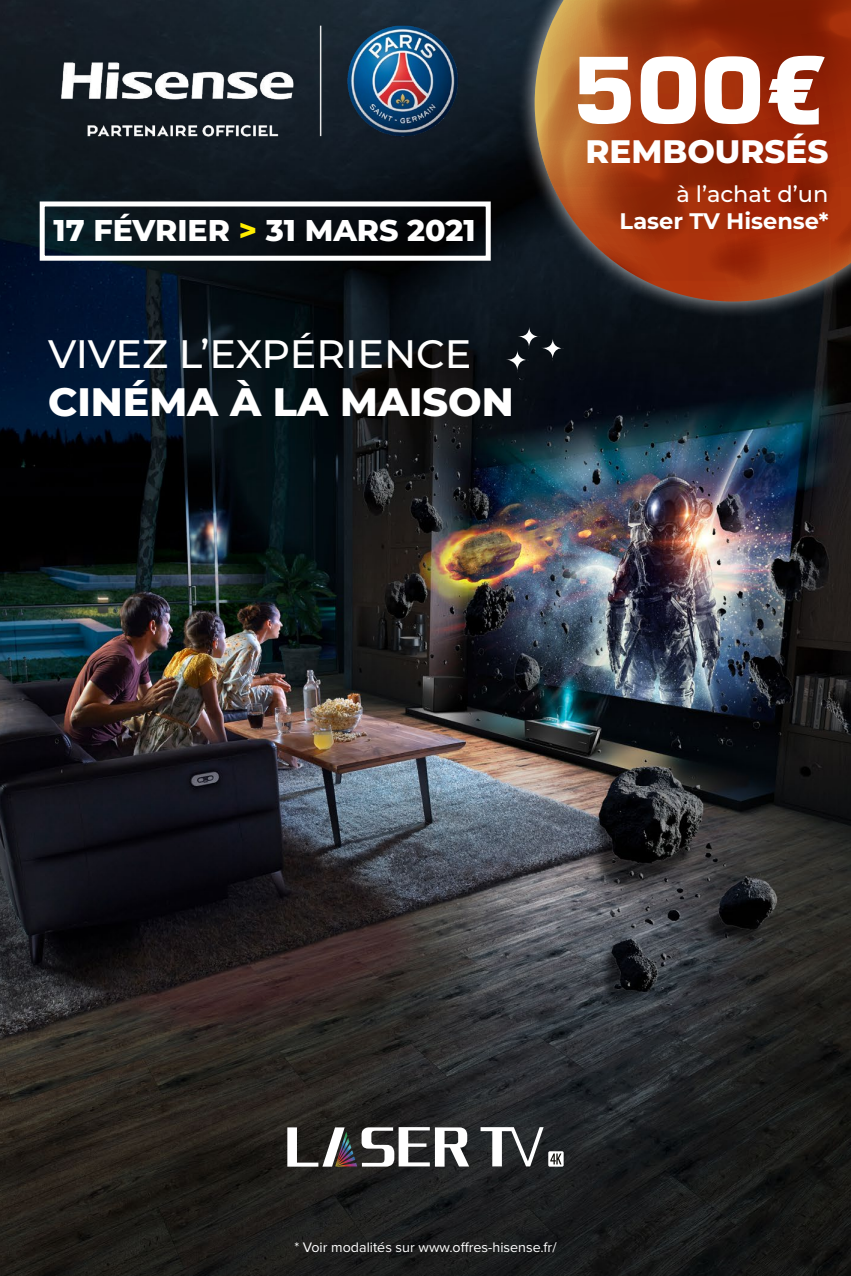
<style>
.page{position:relative;width:851px;height:1276px;background:#fff}
.page>*{position:absolute;margin:0;border:0;box-sizing:border-box;transform-origin:0 0}
.t1{font:900 100px "Eurostile";color:#fff}
.t2{font:500 39.75px "Montserrat";color:#fff}
.t3{font:800 39.75px "Montserrat";color:#fff}
.t4{font:800 32.5px "Montserrat";color:#fff}
.t5{font:800 30px "Montserrat";color:#fff}
.t6{font:700 22.5px "Montserrat";color:#fff}
.t7{font:500 22.5px "Montserrat";color:#fff}
.t8{font:14.25px "Proxima Nova";color:#fff}
.s1{color:#ffed00}
</style>
<div class="page">
<img style="left:0;top:0;width:850px;height:1276px">
<svg style="left:480px;top:1127px;width:63px;height:39px"></svg>
<svg style="left:287px;top:1127px;width:182px;height:39px"></svg>
<svg style="left:548px;top:1151px;width:15px;height:15px"></svg>
<svg style="left:550px;top:1153px;width:11px;height:11px"></svg>
<div style="left:516px;top:0;width:334px;height:319px;background:#fff;opacity:.75"></div>
<img style="left:534px;top:0;width:316px;height:301px">
<svg style="left:505px;top:326px;width:59px;height:47px;background:#1f252b"></svg>
<div style="left:40px;top:201px;width:450px;height:60px;border:5px solid #fff"></div>
<img style="left:0;top:0;width:468px;height:175px">
<h3 class="t5" style="left:54px;top:208px;width:423px">17 FÉVRIER <span class="s1">&gt;</span> 31 MARS 2021</h3>
<h2 class="t2" style="left:48px;top:326px;width:425px">VIVEZ L’EXPÉRIENCE</h2>
<h2 class="t3" style="left:48px;top:372px;width:467px">CINÉMA À LA MAISON</h2>
<h1 class="t1" style="left:572px;top:19px;width:257px">500€</h1>
<h3 class="t4" style="left:585px;top:127px;width:244px">REMBOURSÉS</h3>
<h3 class="t7" style="left:676px;top:178px;width:154px">à l’achat d’un</h3>
<h3 class="t6" style="left:619px;top:205px;width:210px">Laser TV Hisense*</h3>
<p class="t8" style="left:294px;top:1236px;width:264px">* Voir modalités sur www.offres-hisense.fr/</p>
</div>
